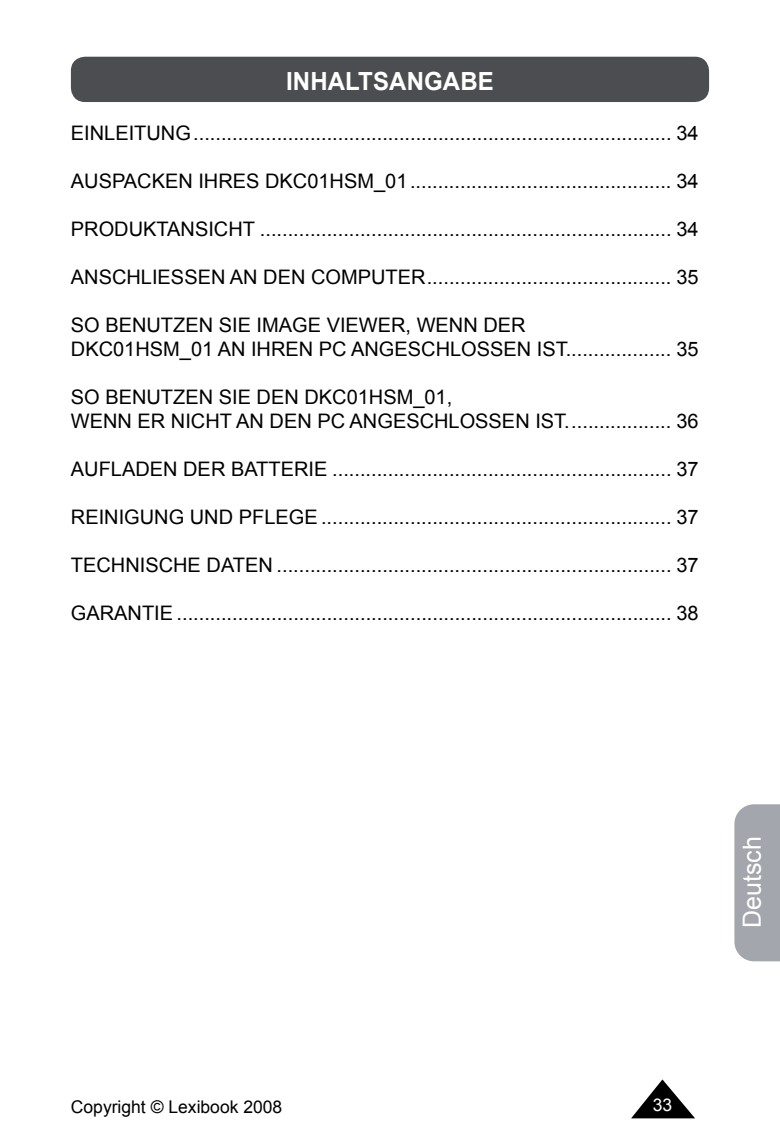
<style>
.page{position:relative;width:780px;height:1134px;background:#fff}
.page>*{position:absolute;margin:0;border:0;box-sizing:border-box;transform-origin:0 0}
.t1{font:700 25px "Arial";letter-spacing:.005em;color:#fff;scale:.96 1}
.t2{font:25px "Arial";color:#fff}
.t3{font:20px/24px "Arial";color:#000}
.t4{font:17.5px "Arial";color:#000}
.t5{font:17.5px "Arial";color:#fff}
</style>
<div class="page">
<div style="left:734px;top:804px;width:46px;height:157px;background:#a3a6ac"></div>
<svg style="left:631px;top:1079px;width:64px;height:39px"></svg>
<div style="left:71px;top:57px;width:638px;height:45px;background:#4b4d50;border-radius:14px"></div>
<p class="t1" style="left:286px;top:67px;width:218px">INHALTSANGABE</p>
<p class="t3" style="left:71px;top:121px;width:629px">EINLEITUNG...................................................................................... 34</p>
<p class="t3" style="left:71px;top:169px;width:629px">AUSPACKEN IHRES DKC01HSM_01............................................... 34</p>
<p class="t3" style="left:71px;top:217px;width:629px">PRODUKTANSICHT .......................................................................... 34</p>
<p class="t3" style="left:71px;top:265px;width:629px">ANSCHLIESSEN AN DEN COMPUTER............................................ 35</p>
<p class="t3" style="left:71px;top:313px;width:629px">SO BENUTZEN SIE IMAGE VIEWER, WENN DER<br>DKC01HSM_01 AN IHREN PC ANGESCHLOSSEN IST................... 35</p>
<p class="t3" style="left:71px;top:385px;width:629px">SO BENUTZEN SIE DEN DKC01HSM_01,<br>WENN ER NICHT AN DEN PC ANGESCHLOSSEN IST................... 36</p>
<p class="t3" style="left:71px;top:457px;width:629px">AUFLADEN DER BATTERIE ............................................................. 37</p>
<p class="t3" style="left:71px;top:505px;width:629px">REINIGUNG UND PFLEGE ............................................................... 37</p>
<p class="t3" style="left:71px;top:553px;width:629px">TECHNISCHE DATEN ....................................................................... 37</p>
<p class="t3" style="left:71px;top:601px;width:629px">GARANTIE ......................................................................................... 38</p>
<p class="t4" style="left:71px;top:1097px;width:213px">Copyright © Lexibook 2008</p>
<p class="t5" style="left:652px;top:1095px;width:10px">33</p>
<p class="t2" style="left:738px;top:928px;width:93px;rotate:-90deg">Deutsch</p>
</div>
